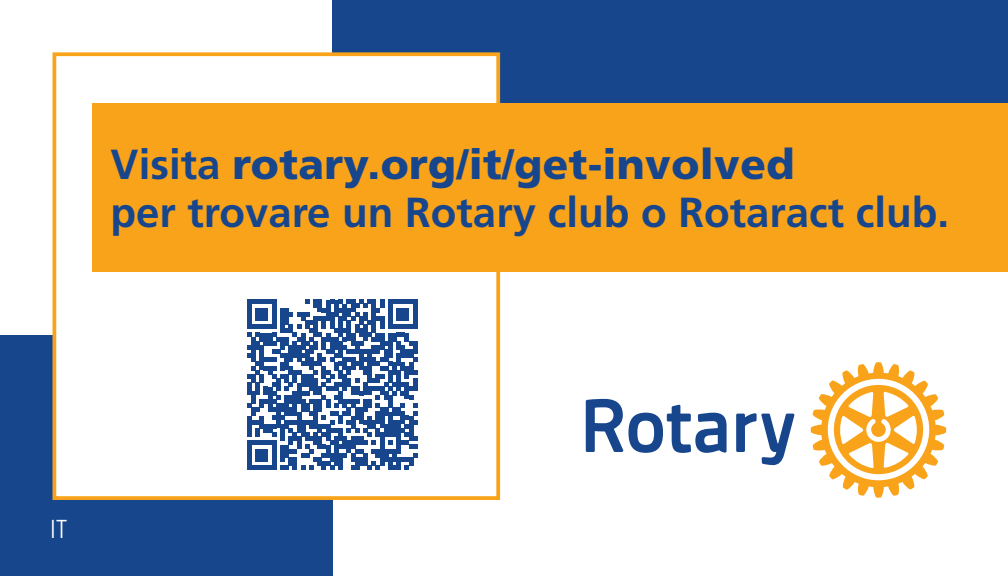
<style>
.page{position:relative;width:1008px;height:576px;background:#fff}
.page>*{position:absolute;margin:0;border:0;box-sizing:border-box;transform-origin:0 0}
.t1{font:700 42px "Frutiger LT Std";color:#17468d}
.t2{font:900 42px "Frutiger LT Std";letter-spacing:.01em;color:#17468d}
.t3{font:300 condensed 26px "Frutiger LT Std";color:#fff}
.s1{font-weight:700}
</style>
<div class="page">
<svg style="left:247px;top:300px;width:170px;height:170px"></svg>
<div style="left:498px;top:0;width:510px;height:121px;background:#17468d"></div>
<div style="left:332px;top:0;width:545px;height:54px;background:#17468d"></div>
<div style="left:0;top:498px;width:332px;height:78px;background:#17468d"></div>
<div style="left:0;top:335px;width:54px;height:241px;background:#17468d"></div>
<div style="left:53px;top:52px;width:447px;height:448px;border:4px solid #f9a31b"></div>
<div style="left:92px;top:103px;width:916px;height:169px;background:#f9a31b"></div>
<svg style="left:586px;top:399px;width:208px;height:66px"></svg>
<svg style="left:811px;top:362px;width:135px;height:136px"></svg>
<p class="t2" style="left:110px;top:139px;width:686px"><span class="s1">Visita</span> rotary.org/it/get-involved</p>
<p class="t1" style="left:110px;top:188px;width:840px">per trovare un Rotary club o Rotaract club.</p>
<p class="t3" style="left:50px;top:514px;width:18px">IT</p>
</div>
